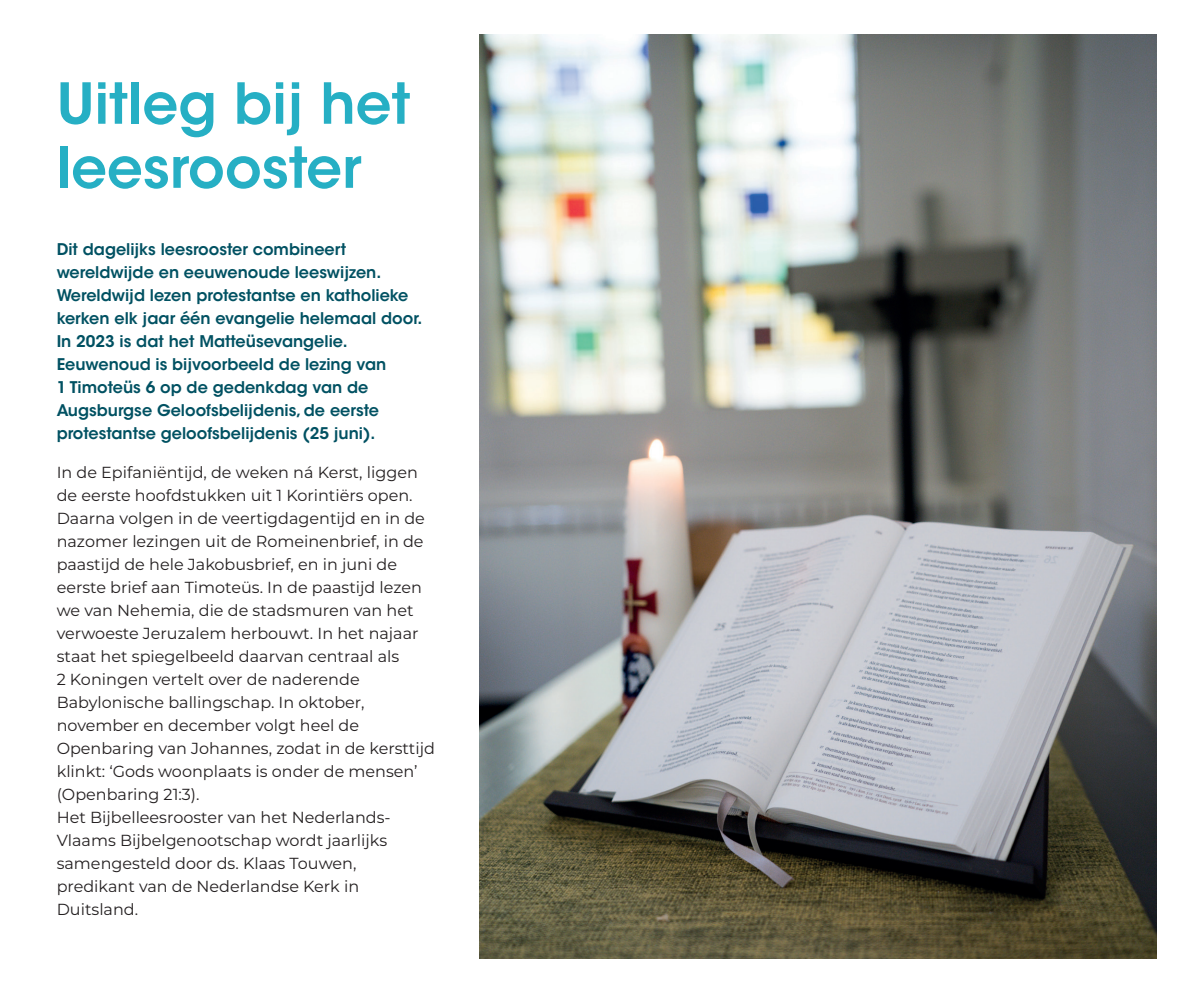
<style>
.page{position:relative;width:1191px;height:993px;background:#fff}
.page>*{position:absolute;margin:0;border:0;box-sizing:border-box;transform-origin:0 0}
.t1{font:600 56px/64px "ITC Avant Garde Std";color:#26afc4}
.t2{font:16px/23px "Montserrat";color:#231f20}
.t3{font:600 16px/23px "ITC Avant Garde Std";color:#005162}
</style>
<div class="page">
<img style="left:479px;top:34px;width:678px;height:924px">
<h1 class="t1" style="left:57px;top:71px;width:355px">Uitleg bij het leesrooster</h1>
<p class="t3" style="left:57px;top:237px;width:367px">Dit dagelijks leesrooster combineert wereldwijde en eeuwenoude leeswijzen.<br>Wereldwijd lezen protestantse en katholieke kerken elk jaar één evangelie helemaal door.<br>In 2023 is dat het Matteüsevangelie.<br>Eeuwenoud is bijvoorbeeld de lezing van<br>1 Timoteüs 6 op de gedenkdag van de Augsburgse Geloofsbelijdenis, de eerste protestantse geloofsbelijdenis (25 juni).</p>
<p class="t2" style="left:57px;top:460px;width:380px">In de Epifaniëntijd, de weken ná Kerst, liggen de eerste hoofdstukken uit 1 Korintiërs open.<br>Daarna volgen in de veertigdagentijd en in de nazomer lezingen uit de Romeinenbrief, in de paastijd de hele Jakobusbrief, en in juni de eerste brief aan Timoteüs. In de paastijd lezen we van Nehemia, die de stadsmuren van het verwoeste Jeruzalem herbouwt. In het najaar staat het spiegelbeeld daarvan centraal als<br>2 Koningen vertelt over de naderende Babylonische ballingschap. In oktober, november en december volgt heel de Openbaring van Johannes, zodat in de kersttijd klinkt: ‘Gods woonplaats is onder de mensen’ (Openbaring 21:3).<br>Het Bijbelleesrooster van het Nederlands-Vlaams Bijbelgenootschap wordt jaarlijks samengesteld door ds. Klaas Touwen, predikant van de Nederlandse Kerk in Duitsland.</p>
</div>
